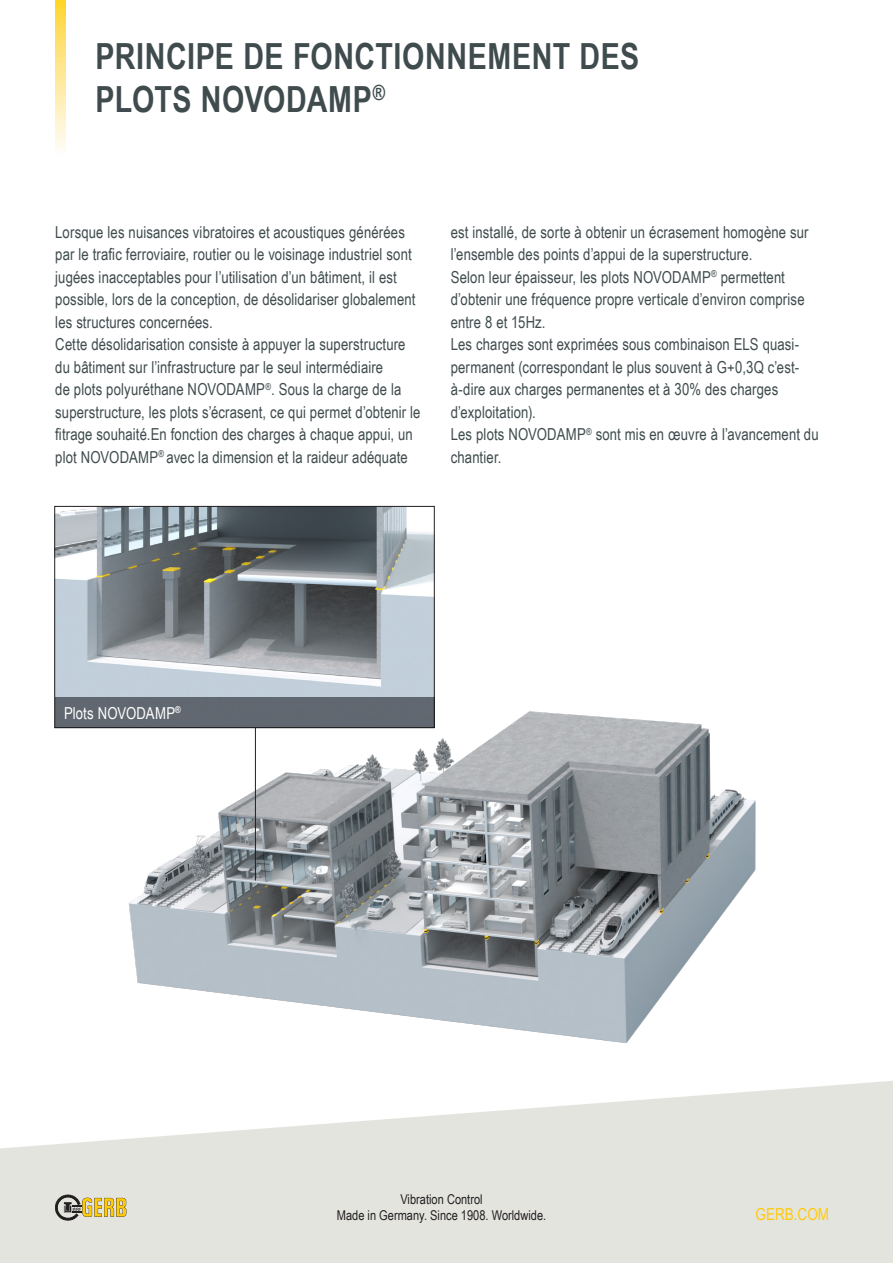
<style>
.page{position:relative;width:893px;height:1263px;background:#fff}
.page>*{position:absolute;margin:0;border:0;box-sizing:border-box;transform-origin:0 0}
.t1{font:700 36px "Arial Narrow";letter-spacing:.015em;color:#3f4b4d}
.t2{font:16.5px/22.5px "Arial Narrow";letter-spacing:.01em;color:#3f4b4d}
.t3{font:16.5px "Arial Narrow";letter-spacing:.01em;color:#fff}
.t4{font:16.5px "Arial Narrow";color:#feca0a}
.t5{font:13.5px "Arial Narrow";color:#231f20}
</style>
<div class="page">
<img style="left:119px;top:649px;width:637px;height:394px">
<div style="left:750px;top:880px;width:79px;height:218px;background:#fff"></div>
<svg style="left:0;top:1081px;width:893px;height:182px;fill:#e4e4df"></svg>
<svg style="left:55px;top:0;width:11px;height:149px;background:#fee794"></svg>
<svg style="left:55px;top:1195px;width:71px;height:25px;background:#beaf7b"></svg>
<img style="left:57px;top:508px;width:375px;height:189px">
<hr style="left:255px;top:728px;width:1px;height:152px;background:#231f20">
<div style="left:55px;top:697px;width:379px;height:31px;background:#616770"></div>
<p class="t1" style="left:96px;top:29px;width:545px">PRINCIPE DE FONCTIONNEMENT DES</p>
<p class="t1" style="left:96px;top:72px;width:291px">PLOTS NOVODAMP<sup>®</sup></p>
<p class="t2" style="left:55px;top:220px;width:362px">Lorsque les nuisances vibratoires et acoustiques générées par le trafic ferroviaire, routier ou le voisinage industriel sont jugées inacceptables pour l’utilisation d’un bâtiment, il est possible, lors de la conception, de désolidariser globalement les structures concernées.</p>
<p class="t2" style="left:55px;top:333px;width:367px">Cette désolidarisation consiste à appuyer la superstructure du bâtiment sur l’infrastructure par le seul intermédiaire<br>de plots polyuréthane NOVODAMP<sup>®</sup>. Sous la charge de la superstructure, les plots s’écrasent, ce qui permet d’obtenir le fitrage souhaité.En fonction des charges à chaque appui, un plot NOVODAMP<sup>®</sup> avec la dimension et la raideur adéquate</p>
<p class="t2" style="left:451px;top:220px;width:359px">est installé, de sorte à obtenir un écrasement homogène sur l’ensemble des points d’appui de la superstructure.</p>
<p class="t2" style="left:451px;top:265px;width:355px">Selon leur épaisseur, les plots NOVODAMP<sup>®</sup> permettent d’obtenir une fréquence propre verticale d’environ comprise entre 8 et 15Hz.</p>
<p class="t2" style="left:451px;top:333px;width:350px">Les charges sont exprimées sous combinaison ELS quasi&shy;permanent (correspondant le plus souvent à G+0,3Q c’est&shy;à-dire aux charges permanentes et à 30% des charges d’exploitation).</p>
<p class="t2" style="left:451px;top:423px;width:369px">Les plots NOVODAMP<sup>®</sup> sont mis en œuvre à l’avancement du chantier.</p>
<p class="t3" style="left:64px;top:701px;width:118px">Plots NOVODAMP<sup>®</sup></p>
<p class="t5" style="left:400px;top:1189px;width:84px">Vibration Control</p>
<p class="t5" style="left:337px;top:1206px;width:211px">Made in Germany. Since 1908. Worldwide.</p>
<p class="t4" style="left:755px;top:1202px;width:75px">GERB.COM</p>
</div>
